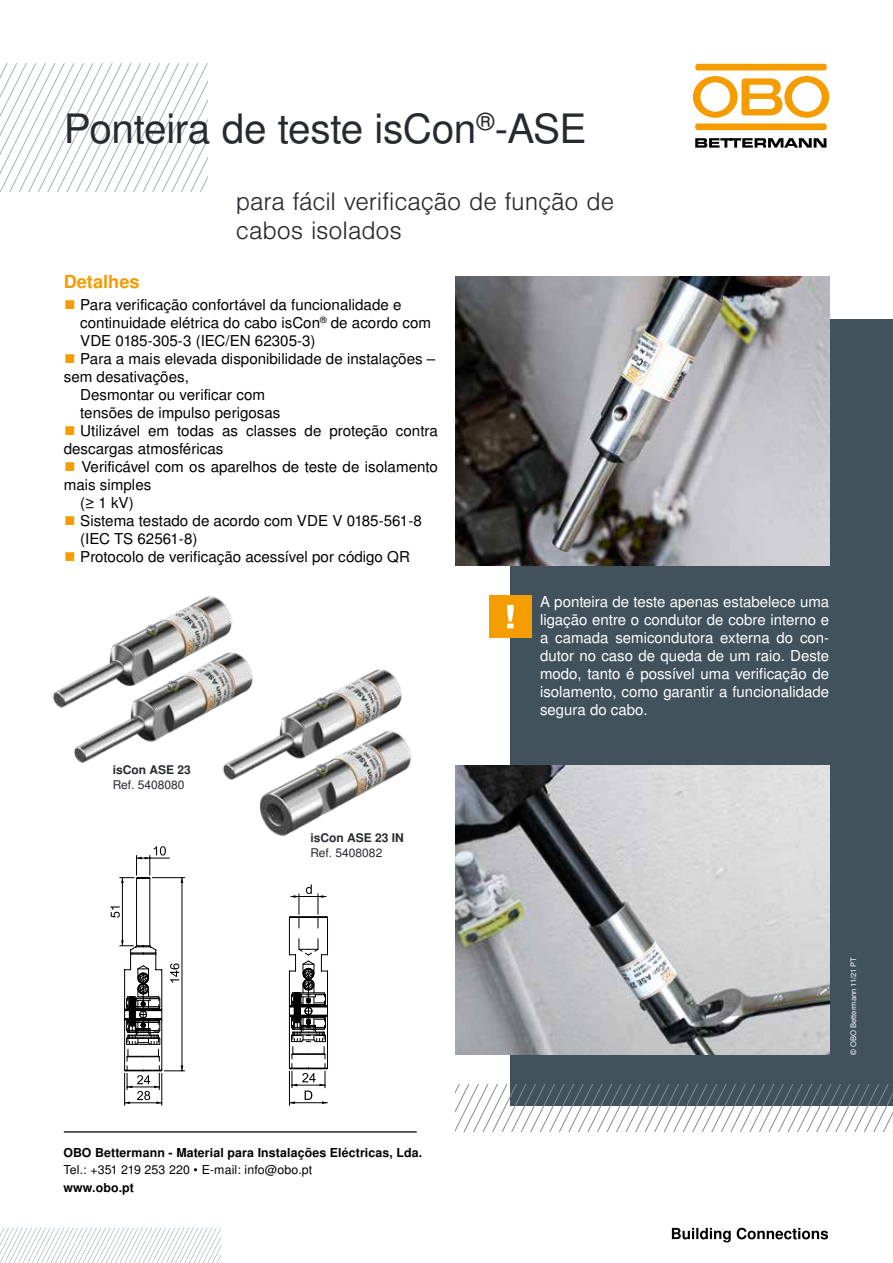
<style>
.page{position:relative;width:893px;height:1263px;background:#fff}
.page>*{position:absolute;margin:0;border:0;box-sizing:border-box;transform-origin:0 0}
.t1{font:40.5px "Nimbus San LOT";letter-spacing:-.01em;color:#282a31}
.t2{font:300 24px/28.8px "Nimbus San LOT";letter-spacing:-.005em;color:#282a31}
.t3{font:700 18px "Nimbus San LOT";color:#f59c00}
.t4{font:15px/18px "Nimbus San LOT";color:#000}
.t5{font:15px/18px "Nimbus San LOT";color:#fff;text-align:justify}
.t6{font:700 12.3px "Nimbus San LOT";letter-spacing:.01em;color:#000}
.t7{font:12.3px "Nimbus San LOT";letter-spacing:.01em;color:#000}
.t8{font:700 12px "Nimbus San LOT";color:#282a31}
.t9{font:12px "Nimbus San LOT";color:#282a31}
.t10{font:7.65px "Nimbus San LOT";color:#fdfdfd}
.s1{font-size:12px;color:#f59c00}
</style>
<div class="page">
<svg style="left:0;top:1228px;width:221px;height:35px"></svg>
<hr style="left:64px;top:1131px;width:353px;height:2px;background:#282a31">
<div style="left:695px;top:123px;width:132px;height:7px;background:#f59c00;border-radius:2px"></div>
<svg style="left:693px;top:76px;width:136px;height:42px"></svg>
<div style="left:695px;top:64px;width:132px;height:6px;background:#f59c00;border-radius:2px"></div>
<svg style="left:695px;top:138px;width:131px;height:10px"></svg>
<svg style="left:672px;top:1228px;width:156px;height:14px"></svg>
<div style="left:510px;top:319px;width:383px;height:787px;background:#41525d"></div>
<svg style="left:455px;top:1084px;width:438px;height:47px"></svg>
<svg style="left:0;top:64px;width:207px;height:127px"></svg>
<img style="left:52px;top:596px;width:175px;height:112px">
<img style="left:356px;top:669px;width:41px;height:11px">
<img style="left:64px;top:608px;width:190px;height:172px">
<img style="left:234px;top:680px;width:178px;height:156px">
<img style="left:455px;top:765px;width:374px;height:289px">
<img style="left:455px;top:276px;width:374px;height:290px">
<div style="left:489px;top:595px;width:42px;height:43px;background:#f59c00"></div>
<svg style="left:507px;top:605px;width:6px;height:23px"></svg>
<hr style="left:124px;top:1073px;width:1px;height:32px;background:#000">
<hr style="left:161px;top:1073px;width:1px;height:32px;background:#000">
<svg style="left:111px;top:846px;width:74px;height:258px"></svg>
<hr style="left:289px;top:1071px;width:1px;height:34px;background:#000">
<svg style="left:289px;top:884px;width:39px;height:220px"></svg>
<h1 class="t1" style="left:64px;top:104px;width:524px">Ponteira de teste isCon<sup>®</sup>-ASE</h1>
<h2 class="t2" style="left:236px;top:188px;width:380px">para fácil verificação de função de cabos isolados</h2>
<p class="t3" style="left:64px;top:270px;width:77px">Detalhes</p>
<p class="t4" style="left:80px;top:296px;width:352px;text-indent:-16px"><span class="s1">■</span> Para verificação confortável da funcionalidade e continuidade elétrica do cabo isCon<sup>®</sup> de acordo com<br>VDE 0185-305-3 (IEC/EN 62305-3)</p>
<p class="t4" style="left:64px;top:350px;width:373px"><span class="s1">■</span> Para a mais elevada disponibilidade de instalações –</p>
<p class="t4" style="left:64px;top:368px;width:127px">sem desativações,</p>
<p class="t4" style="left:80px;top:386px;width:186px">Desmontar ou verificar com</p>
<p class="t4" style="left:80px;top:404px;width:202px">tensões de impulso perigosas</p>
<p class="t4" style="left:64px;top:422px;width:376px"><span class="s1">■</span> Utilizável em todas as classes de proteção contra descargas atmosféricas</p>
<p class="t4" style="left:64px;top:458px;width:376px"><span class="s1">■</span> Verificável com os aparelhos de teste de isolamento</p>
<p class="t4" style="left:64px;top:476px;width:89px">mais simples</p>
<p class="t4" style="left:80px;top:494px;width:55px">(≥ 1 kV)</p>
<p class="t4" style="left:80px;top:512px;width:343px;text-indent:-16px"><span class="s1">■</span> Sistema testado de acordo com VDE V 0185-561-8 (IEC TS 62561-8)</p>
<p class="t4" style="left:64px;top:548px;width:348px"><span class="s1">■</span> Protocolo de verificação acessível por código QR</p>
<p class="t8" style="left:113px;top:763px;width:80px">isCon ASE 23</p>
<p class="t9" style="left:113px;top:777px;width:73px">Ref. 5408080</p>
<p class="t8" style="left:310px;top:831px;width:95px">isCon ASE 23 IN</p>
<p class="t9" style="left:310px;top:845px;width:73px">Ref. 5408082</p>
<p class="t5" style="left:540px;top:593px;width:291px">A ponteira de teste apenas estabelece uma ligação entre o condutor de cobre interno e a camada semicondutora externa do con&shy;dutor no caso de queda de um raio. Deste modo, tanto é possível uma verificação de isolamento, como garantir a funcionalidade segura do cabo.</p>
<p class="t6" style="left:63px;top:1145px;width:361px">OBO Bettermann - Material para Instalações Eléctricas, Lda.</p>
<p class="t7" style="left:63px;top:1163px;width:251px">Tel.: +351 219 253 220 • E-mail: info@obo.pt</p>
<p class="t6" style="left:63px;top:1180px;width:72px">www.obo.pt</p>
<p class="t10" style="left:849px;top:1054px;width:99px;rotate:-90deg">© OBO Bettermann 11/21 PT</p>
</div>
